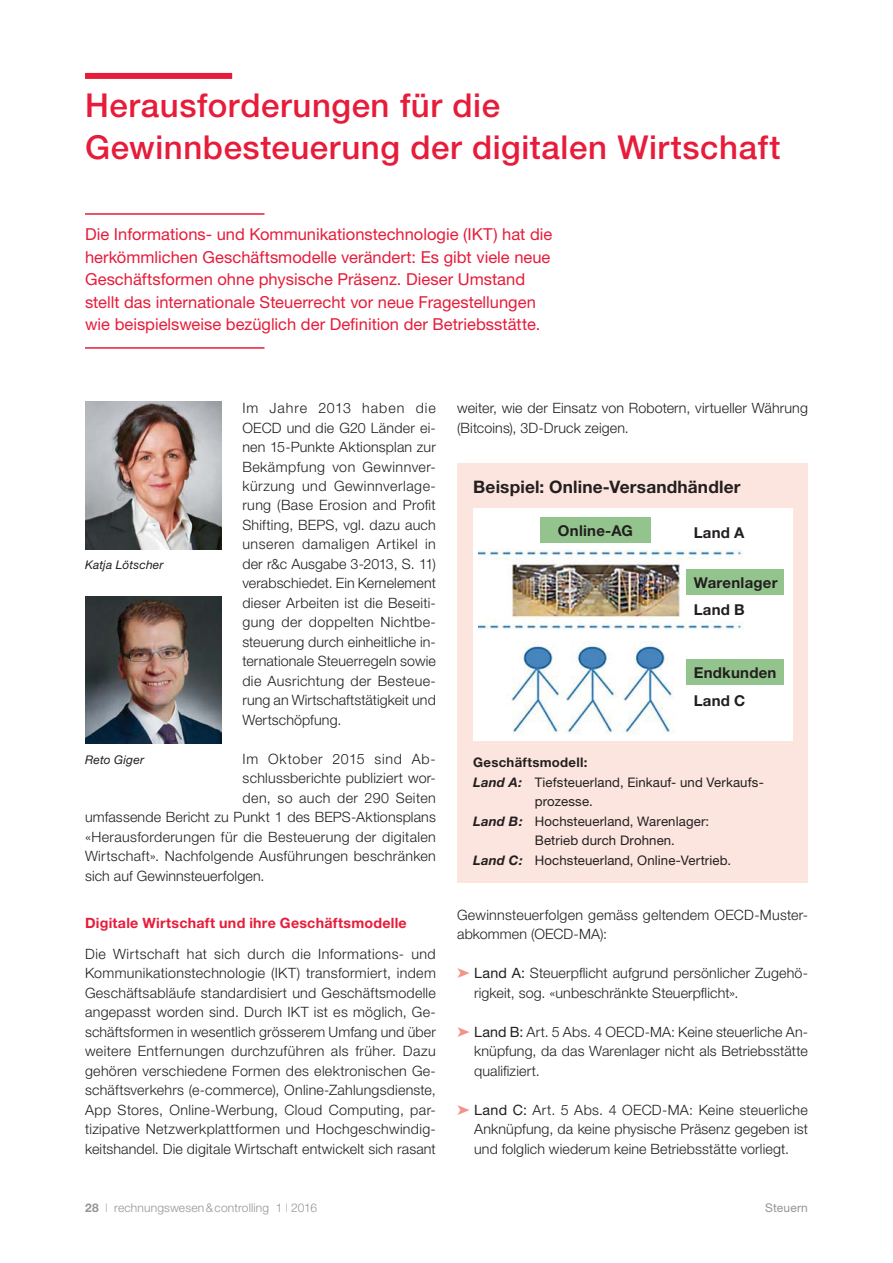
<style>
.page{position:relative;width:893px;height:1263px;background:#fff}
.page>*{position:absolute;margin:0;border:0;box-sizing:border-box;transform-origin:0 0}
.t1{font:500 33px/42px "Helvetica Neue";letter-spacing:.02em;color:#e71c3a}
.t2{font:700 17.25px "Helvetica Neue";letter-spacing:.01em;color:#231f20}
.t3{font:16.5px/22.5px "Helvetica Neue";color:#e71c3a}
.t4{font:700 15px "Helvetica Neue";letter-spacing:.015em;color:#231f20}
.t5{font:300 14.25px/19.5px "Helvetica Neue";letter-spacing:.01em;color:#231f20;text-align:justify}
.t6{font:700 14.25px "Helvetica Neue";letter-spacing:.02em;color:#e71c3a}
.t7{font:300 14.25px "Helvetica Neue";letter-spacing:.03em;color:#231f20}
.t8{font:300 14.25px "Helvetica Neue";letter-spacing:.055em;color:#231f20}
.t9{font:13.2px "Helvetica Neue";letter-spacing:.01em;color:#231f20}
.t10{font:700 13.2px "Helvetica Neue";letter-spacing:.02em;color:#231f20}
.t11{font:300 12px "Helvetica Neue";letter-spacing:.015em;color:#939598}
.t12{font:italic 12px "Helvetica Neue";letter-spacing:.015em;color:#231f20}
.t13{font:12px "Helvetica Neue";letter-spacing:.015em;color:#939598}
.s1{font-weight:700;font-style:italic}
.s2{font-weight:400}
.s3{font-weight:700}
.s4{font-weight:100}
</style>
<div class="page">
<div style="left:85px;top:73px;width:147px;height:6px;background:#e71c3a"></div>
<hr style="left:85px;top:213px;width:179px;height:2px;background:#e71c3a">
<hr style="left:85px;top:347px;width:179px;height:2px;background:#e71c3a">
<img style="left:85px;top:402px;width:136px;height:147px">
<img style="left:85px;top:597px;width:136px;height:147px">
<div style="left:457px;top:463px;width:351px;height:420px;background:#fce5de"></div>
<div style="left:472px;top:508px;width:320px;height:233px;background:#fff"></div>
<img style="left:479px;top:549px;width:264px;height:185px">
<div style="left:540px;top:517px;width:110px;height:26px;background:#93c48d"></div>
<div style="left:684px;top:562px;width:104px;height:58px;background:#fff"></div>
<div style="left:684px;top:651px;width:104px;height:82px;background:#fff"></div>
<div style="left:686px;top:569px;width:97px;height:25px;background:#93c48d"></div>
<div style="left:686px;top:659px;width:97px;height:26px;background:#93c48d"></div>
<h1 class="t1" style="left:85px;top:88px;width:697px">Herausforderungen für die<br>Gewinnbesteuerung der digitalen Wirtschaft</h1>
<p class="t3" style="left:85px;top:225px;width:469px">Die Informations- und Kommunikationstechnologie (IKT) hat die herkömmlichen Geschäftsmodelle verändert: Es gibt viele neue Geschäftsformen ohne physische Präsenz. Dieser Umstand stellt das internationale Steuerrecht vor neue Fragestellungen wie beispielsweise bezüglich der Definition der Betriebsstätte.</p>
<p class="t5" style="left:242px;top:400px;width:195px">Im Jahre 2013 haben die OECD und die G20 Länder ei&shy;nen 15-Punkte Aktionsplan zur Bekämpfung von Gewinnver&shy;kürzung und Gewinnverlage&shy;rung (Base Erosion and Profit Shifting, BEPS, vgl. dazu auch unseren damaligen Artikel in der r&amp;c Ausgabe 3-2013, S. 11) verabschiedet. Ein Kernelement dieser Arbeiten ist die Beseiti&shy;gung der doppelten Nichtbe&shy;steuerung durch einheitliche in&shy;ternationale Steuerregeln sowie die Ausrichtung der Besteue&shy;rung an Wirtschaftstätigkeit und Wertschöpfung.</p>
<p class="t8" style="left:242px;top:754px;width:195px">Im Oktober 2015 sind Ab-</p>
<p class="t5" style="left:242px;top:770px;width:195px">schlussberichte publiziert wor-</p>
<p class="t7" style="left:242px;top:793px;width:195px">den, so auch der 290 Seiten</p>
<p class="t5" style="left:85px;top:809px;width:352px">umfassende Bericht zu Punkt 1 des BEPS-Aktionsplans</p>
<p class="t5" style="left:85px;top:828px;width:352px">«Herausforderungen für die Besteuerung der digitalen</p>
<p class="t5" style="left:85px;top:848px;width:352px">Wirtschaft». Nachfolgende Ausführungen beschränken</p>
<p class="t5" style="left:85px;top:867px;width:181px">sich auf Gewinnsteuerfolgen.</p>
<p class="t6" style="left:85px;top:918px;width:323px">Digitale Wirtschaft und ihre Geschäftsmodelle</p>
<p class="t5" style="left:85px;top:945px;width:352px">Die Wirtschaft hat sich durch die Informations- und Kommunikationstechnologie (IKT) transformiert, indem Geschäftsabläufe standardisiert und Geschäftsmodelle angepasst worden sind. Durch IKT ist es möglich, Ge&shy;schäftsformen in wesentlich grösserem Umfang und über weitere Entfernungen durchzuführen als früher. Dazu gehören verschiedene Formen des elektronischen Ge&shy;schäftsverkehrs (e-commerce), Online-Zahlungsdienste, App Stores, Online-Werbung, Cloud Computing, par&shy;tizipative Netzwerkplattformen und Hochgeschwindig&shy;keitshandel. Die digitale Wirtschaft entwickelt sich rasant</p>
<p class="t12" style="left:85px;top:560px;width:80px">Katja Lötscher</p>
<p class="t12" style="left:85px;top:755px;width:60px">Reto Giger</p>
<p class="t5" style="left:457px;top:400px;width:352px">weiter, wie der Einsatz von Robotern, virtueller Währung (Bitcoins), 3D-Druck zeigen.</p>
<p class="t2" style="left:473px;top:481px;width:269px">Beispiel: Online-Versandhändler</p>
<p class="t4" style="left:558px;top:525px;width:76px">Online-AG</p>
<p class="t4" style="left:693px;top:527px;width:52px">Land A</p>
<p class="t4" style="left:693px;top:577px;width:85px">Warenlager</p>
<p class="t4" style="left:693px;top:605px;width:53px">Land B</p>
<p class="t4" style="left:693px;top:667px;width:84px">Endkunden</p>
<p class="t4" style="left:693px;top:695px;width:53px">Land C</p>
<p class="t10" style="left:473px;top:758px;width:116px">Geschäftsmodell:</p>
<p class="t9" style="left:473px;top:777px;width:292px"><span class="s1">Land A:</span> Tiefsteuerland, Einkauf- und Verkaufs-</p>
<p class="t9" style="left:535px;top:797px;width:59px">prozesse.</p>
<p class="t9" style="left:473px;top:816px;width:237px"><span class="s1">Land B:</span> Hochsteuerland, Warenlager:</p>
<p class="t9" style="left:535px;top:836px;width:142px">Betrieb durch Drohnen.</p>
<p class="t9" style="left:473px;top:855px;width:259px"><span class="s1">Land C:</span> Hochsteuerland, Online-Vertrieb.</p>
<p class="t5" style="left:457px;top:906px;width:352px">Gewinnsteuerfolgen gemäss geltendem OECD-Muster&shy;abkommen (OECD-MA):</p>
<p class="t5" style="left:474px;top:965px;width:335px"><span class="s2">Land A:</span> Steuerpflicht aufgrund persönlicher Zugehö&shy;rigkeit, sog. «unbeschränkte Steuerpflicht».</p>
<p class="t5" style="left:474px;top:1023px;width:335px"><span class="s2">Land B:</span> Art. 5 Abs. 4 OECD-MA: Keine steuerliche An&shy;knüpfung, da das Warenlager nicht als Betriebsstätte qualifiziert.</p>
<p class="t5" style="left:474px;top:1101px;width:335px"><span class="s2">Land C:</span> Art. 5 Abs. 4 OECD-MA: Keine steuerliche Anknüpfung, da keine physische Präsenz gegeben ist und folglich wiederum keine Betriebsstätte vorliegt.</p>
<p class="t11" style="left:85px;top:1203px;width:233px"><span class="s3">28</span> <span class="s4">I</span> rechnungswesen &amp; controlling 1 <span class="s4">I</span> 2016</p>
<p class="t13" style="left:765px;top:1203px;width:44px">Steuern</p>
</div>
